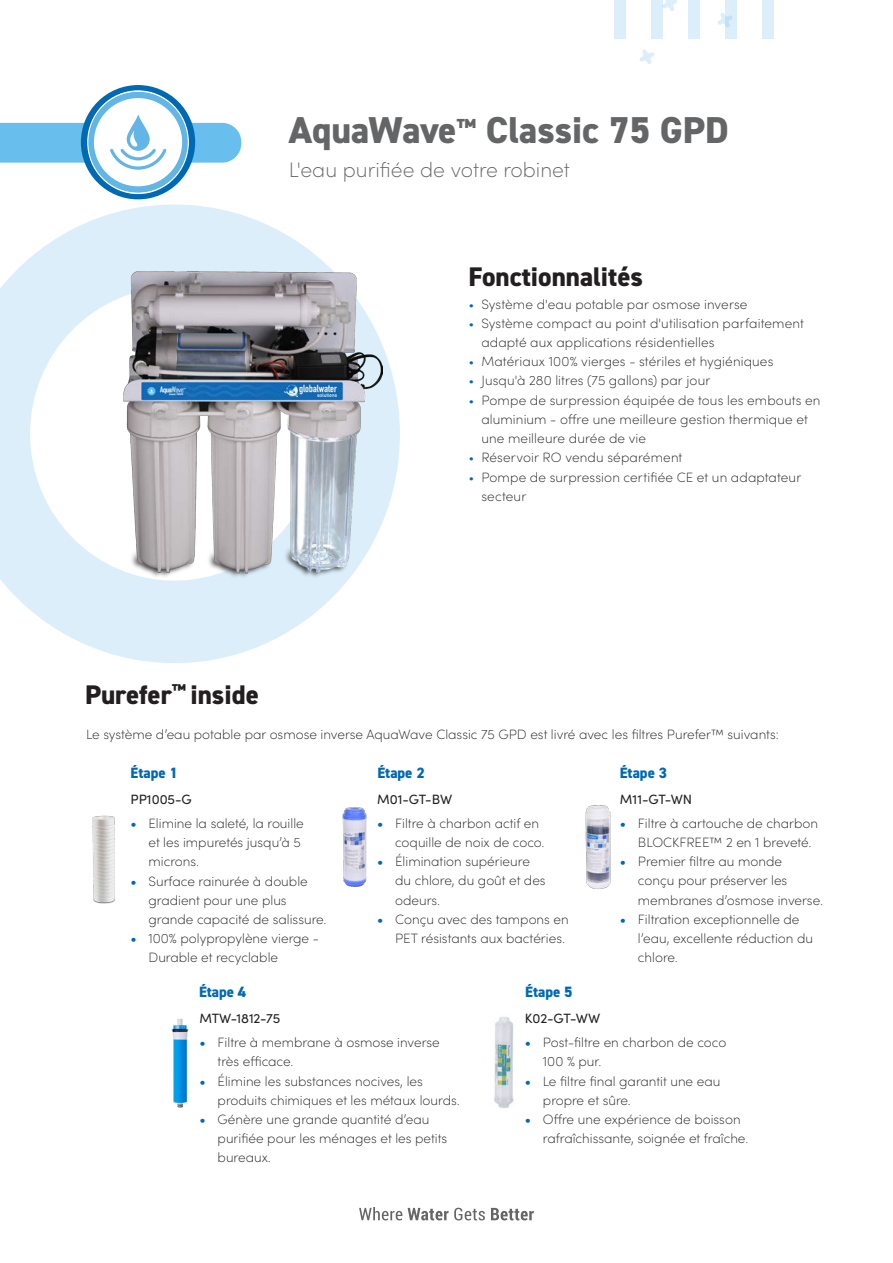
<style>
.page{position:relative;width:893px;height:1263px;background:#fff}
.page>*{position:absolute;margin:0;border:0;box-sizing:border-box;transform-origin:0 0}
.Tank_Name{font:800 37.5px "DIN2014";color:#646566}
.Sub_Headings{font:800 27px "DIN2014";color:#231f20}
.Body_12_14_4{font:800 27px "DIN2014";color:#231f20}
.Tank_Name-2{font:200 21px "Sofia Pro";color:#646566}
.Body_12_14_4-2{font:800 15px "DIN2014";color:#0069b4}
.Body_12_14_4-3{font:200 13.5px/19.2px "Sofia Pro";color:#231f20}
.Body_12_14_4-4{font:13.5px "Sofia Pro";color:#231f20}
.s1{color:#0069b4}
.s2{font-weight:600;color:#0069b4}
</style>
<div class="page">
<svg style="left:359px;top:1207px;width:43px;height:13px"></svg>
<svg style="left:408px;top:1208px;width:77px;height:12px"></svg>
<svg style="left:491px;top:1208px;width:43px;height:12px"></svg>
<svg style="left:81px;top:85px;width:114px;height:114px"></svg>
<svg style="left:0;top:92px;width:241px;height:101px"></svg>
<svg style="left:614px;top:0;width:160px;height:64px"></svg>
<div style="left:615px;top:0;width:11px;height:38px;background:#dbeef9"></div>
<div style="left:651px;top:0;width:12px;height:38px;background:#dbeef9"></div>
<div style="left:688px;top:0;width:12px;height:38px;background:#dbeef9"></div>
<svg style="left:725px;top:0;width:12px;height:38px"></svg>
<div style="left:762px;top:0;width:12px;height:38px;background:#dbeef9"></div>
<svg style="left:0;top:204px;width:400px;height:459px;fill:#dbeef9"></svg>
<img style="left:342px;top:807px;width:25px;height:80px">
<img style="left:585px;top:805px;width:26px;height:84px">
<img style="left:494px;top:1016px;width:20px;height:92px">
<img style="left:123px;top:271px;width:260px;height:309px">
<img style="left:171px;top:1018px;width:18px;height:90px">
<img style="left:92px;top:815px;width:23px;height:89px">
<p class="Tank_Name" style="left:289px;top:105px;width:441px">AquaWave<sup>™</sup> Classic 75 GPD</p>
<p class="Tank_Name-2" style="left:289px;top:155px;width:282px">L'eau purifiée de votre robinet</p>
<p class="Sub_Headings" style="left:469px;top:258px;width:176px">Fonctionnalités</p>
<p class="Body_12_14_4" style="left:85px;top:676px;width:175px">Purefer<sup>™</sup> inside</p>
<p class="Body_12_14_4-3" style="left:469px;top:294px;width:280px"><span class="s1">•</span> Système d'eau potable par osmose inverse</p>
<p class="Body_12_14_4-3" style="left:481px;top:313px;width:324px;text-indent:-13px"><span class="s1">•</span> Système compact au point d'utilisation parfaitement adapté aux applications résidentielles</p>
<p class="Body_12_14_4-3" style="left:469px;top:351px;width:306px"><span class="s1">•</span> Matériaux 100% vierges - stériles et hygiéniques</p>
<p class="Body_12_14_4-3" style="left:469px;top:370px;width:243px"><span class="s1">•</span> Jusqu'à 280 litres (75 gallons) par jour</p>
<p class="Body_12_14_4-3" style="left:481px;top:390px;width:341px;text-indent:-13px"><span class="s1">•</span> Pompe de surpression équipée de tous les embouts en aluminium - offre une meilleure gestion thermique et une meilleure durée de vie</p>
<p class="Body_12_14_4-3" style="left:469px;top:447px;width:215px"><span class="s1">•</span> Réservoir RO vendu séparément</p>
<p class="Body_12_14_4-3" style="left:481px;top:466px;width:321px;text-indent:-13px"><span class="s1">•</span> Pompe de surpression certifiée CE et un adaptateur secteur</p>
<p class="Body_12_14_4-3" style="left:86px;top:724px;width:694px">Le système d’eau potable par osmose inverse AquaWave Classic 75 GPD est livré avec les filtres Purefer™ suivants:</p>
<p class="Body_12_14_4-2" style="left:131px;top:763px;width:49px">Étape 1</p>
<p class="Body_12_14_4-2" style="left:377px;top:763px;width:49px">Étape 2</p>
<p class="Body_12_14_4-2" style="left:620px;top:763px;width:49px">Étape 3</p>
<p class="Body_12_14_4-4" style="left:131px;top:790px;width:63px">PP1005-G</p>
<p class="Body_12_14_4-3" style="left:149px;top:813px;width:157px;text-indent:-18px"><span class="s2">•</span> Elimine la saleté, la rouille et les impuretés jusqu’à 5 microns.</p>
<p class="Body_12_14_4-3" style="left:149px;top:870px;width:180px;text-indent:-18px"><span class="s2">•</span> Surface rainurée à double gradient pour une plus grande capacité de salissure.</p>
<p class="Body_12_14_4-3" style="left:149px;top:928px;width:172px;text-indent:-18px"><span class="s2">•</span> 100% polypropylène vierge -<br>Durable et recyclable</p>
<p class="Body_12_14_4-4" style="left:377px;top:789px;width:77px">M01-GT-BW</p>
<p class="Body_12_14_4-3" style="left:395px;top:813px;width:151px;text-indent:-18px"><span class="s2">•</span> Filtre à charbon actif en coquille de noix de coco.</p>
<p class="Body_12_14_4-3" style="left:395px;top:851px;width:152px;text-indent:-18px"><span class="s2">•</span> Élimination supérieure du chlore, du goût et des odeurs.</p>
<p class="Body_12_14_4-3" style="left:377px;top:909px;width:193px;text-align:right"><span class="s2">•</span> Conçu avec des tampons en<br>PET résistants aux bactéries.</p>
<p class="Body_12_14_4-4" style="left:620px;top:789px;width:74px">M11-GT-WN</p>
<p class="Body_12_14_4-3" style="left:638px;top:813px;width:182px;text-indent:-18px"><span class="s2">•</span> Filtre à cartouche de charbon<br>BLOCKFREE™ 2 en 1 breveté.</p>
<p class="Body_12_14_4-3" style="left:638px;top:851px;width:187px;text-indent:-18px"><span class="s2">•</span> Premier filtre au monde<br>conçu pour préserver les membranes d’osmose inverse.</p>
<p class="Body_12_14_4-3" style="left:638px;top:909px;width:177px;text-indent:-18px"><span class="s2">•</span> Filtration exceptionnelle de l’eau, excellente réduction du chlore.</p>
<p class="Body_12_14_4-2" style="left:199px;top:982px;width:49px">Étape 4</p>
<p class="Body_12_14_4-2" style="left:525px;top:982px;width:49px">Étape 5</p>
<p class="Body_12_14_4-4" style="left:200px;top:1009px;width:82px">MTW-1812-75</p>
<p class="Body_12_14_4-3" style="left:218px;top:1032px;width:224px;text-indent:-18px"><span class="s2">•</span> Filtre à membrane à osmose inverse très efficace.</p>
<p class="Body_12_14_4-3" style="left:218px;top:1070px;width:244px;text-indent:-18px"><span class="s2">•</span> Élimine les substances nocives, les produits chimiques et les métaux lourds.</p>
<p class="Body_12_14_4-3" style="left:218px;top:1109px;width:231px;text-indent:-18px"><span class="s2">•</span> Génère une grande quantité d’eau purifiée pour les ménages et les petits bureaux.</p>
<p class="Body_12_14_4-4" style="left:525px;top:1009px;width:77px">K02-GT-WW</p>
<p class="Body_12_14_4-3" style="left:543px;top:1032px;width:185px;text-indent:-18px"><span class="s2">•</span> Post-filtre en charbon de coco<br>100 % pur.</p>
<p class="Body_12_14_4-3" style="left:543px;top:1070px;width:179px;text-indent:-18px"><span class="s2">•</span> Le filtre final garantit une eau propre et sûre.</p>
<p class="Body_12_14_4-3" style="left:543px;top:1109px;width:207px;text-indent:-18px"><span class="s2">•</span> Offre une expérience de boisson rafraîchissante, soignée et fraîche.</p>
</div>
